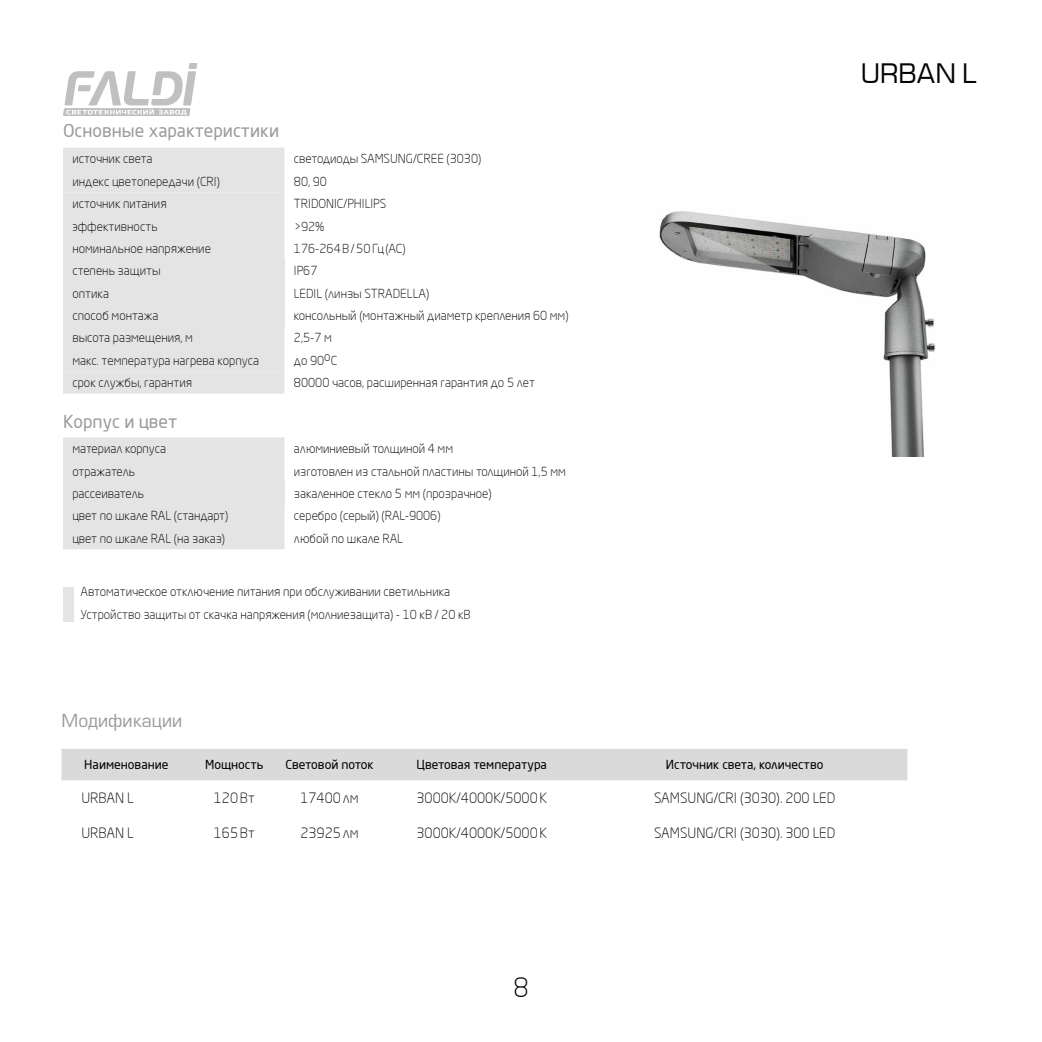
<style>
.page{position:relative;width:1042px;height:1042px;background:#fff}
.page>*{position:absolute;margin:0;border:0;box-sizing:border-box;transform-origin:0 0}
.t1{font:26.25px "Europe Normal";color:#050402}
.t2{font:300 26.25px "Neo Sans Pro";color:#000}
.t3{font:17.5px "Neo Sans Pro";color:#9c9a9a}
.t4{font:17.5px "Europe Normal";color:#9c9a9a}
.t5{font:300 14px "Neo Sans Pro";color:#000}
.t6{font:300 12.25px/22.8px "Neo Sans Pro";color:#000}
.t7{font:12.25px "Neo Sans Pro";color:#000}
</style>
<div class="page">
<svg style="left:63px;top:63px;width:134px;height:53px"></svg>
<img style="left:659px;top:211px;width:277px;height:246px">
<div style="left:61px;top:749px;width:846px;height:31px;background:#dadada"></div>
<div style="left:63px;top:148px;width:221px;height:246px;background:#e4e4e4"></div>
<div style="left:63px;top:192px;width:221px;height:45px;background:#e4e4e4"></div>
<div style="left:63px;top:259px;width:221px;height:23px;background:#e4e4e4"></div>
<div style="left:63px;top:282px;width:221px;height:22px;background:#e4e4e4"></div>
<div style="left:63px;top:304px;width:221px;height:22px;background:#e4e4e4"></div>
<div style="left:63px;top:326px;width:221px;height:45px;background:#e4e4e4"></div>
<div style="left:63px;top:437px;width:221px;height:45px;background:#e4e4e4"></div>
<div style="left:63px;top:482px;width:221px;height:22px;background:#e4e4e4"></div>
<div style="left:63px;top:504px;width:221px;height:45px;background:#e4e4e4"></div>
<div style="left:64px;top:587px;width:10px;height:35px;background:#e4e4e4"></div>
<h2 class="t3" style="left:63px;top:120px;width:218px">Основные характеристики</h2>
<p class="t6" style="left:72px;top:147px;width:81px">источник света</p>
<p class="t6" style="left:294px;top:147px;width:189px">светодиоды SAMSUNG/CREE (3030)</p>
<p class="t6" style="left:72px;top:170px;width:149px">индекс цветопередачи (CRI)</p>
<p class="t6" style="left:294px;top:170px;width:35px">80, 90</p>
<p class="t6" style="left:72px;top:192px;width:96px">источник питания</p>
<p class="t6" style="left:294px;top:192px;width:94px">TRIDONIC/PHILIPS</p>
<p class="t6" style="left:72px;top:214px;width:87px">эффективность</p>
<p class="t6" style="left:294px;top:214px;width:32px">&gt;92%</p>
<p class="t6" style="left:72px;top:237px;width:140px">номинальное напряжение</p>
<p class="t6" style="left:294px;top:237px;width:113px">176-264В/50Гц(АС)</p>
<p class="t6" style="left:72px;top:259px;width:90px">степень защиты</p>
<p class="t6" style="left:294px;top:259px;width:25px">IP67</p>
<p class="t6" style="left:72px;top:282px;width:38px">оптика</p>
<p class="t6" style="left:294px;top:282px;width:137px">LEDIL (линзы STRADELLA)</p>
<p class="t6" style="left:72px;top:304px;width:87px">способ монтажа</p>
<p class="t6" style="left:294px;top:304px;width:276px">консольный (монтажный диаметр крепления 60 мм)</p>
<p class="t6" style="left:72px;top:326px;width:122px">высота размещения, м</p>
<p class="t6" style="left:294px;top:326px;width:39px">2,5-7 м</p>
<p class="t6" style="left:72px;top:349px;width:188px">макс. температура нагрева корпуса</p>
<p class="t6" style="left:294px;top:349px;width:45px">до 90оС</p>
<p class="t6" style="left:72px;top:371px;width:121px">срок службы, гарантия</p>
<p class="t6" style="left:294px;top:371px;width:243px">80000 часов, расширенная гарантия до 5 лет</p>
<h2 class="t3" style="left:63px;top:410px;width:116px">Корпус и цвет</h2>
<p class="t6" style="left:72px;top:437px;width:95px">материал корпуса</p>
<p class="t6" style="left:294px;top:437px;width:161px">алюминиевый толщиной 4 мм</p>
<p class="t6" style="left:72px;top:460px;width:64px">отражатель</p>
<p class="t6" style="left:294px;top:460px;width:273px">изготовлен из стальной пластины толщиной 1,5 мм</p>
<p class="t6" style="left:72px;top:482px;width:73px">рассеиватель</p>
<p class="t6" style="left:294px;top:482px;width:199px">закаленное стекло 5 мм (прозрачное)</p>
<p class="t6" style="left:72px;top:504px;width:157px">цвет по шкале RAL (стандарт)</p>
<p class="t6" style="left:294px;top:504px;width:148px">серебро (серый) (RAL-9006)</p>
<p class="t6" style="left:72px;top:527px;width:154px">цвет по шкале RAL (на заказ)</p>
<p class="t6" style="left:294px;top:527px;width:111px">любой по шкале RAL</p>
<p class="t6" style="left:81px;top:580px;width:391px">Автоматическое отключение питания при обслуживании светильника<br>Устройство защиты от скачка напряжения (молниезащита) - 10 кВ / 20 кВ</p>
<h1 class="t1" style="left:861px;top:60px;width:118px">URBAN L</h1>
<h2 class="t4" style="left:61px;top:712px;width:122px">Модификации</h2>
<p class="t7" style="left:84px;top:757px;width:86px">Наименование</p>
<p class="t7" style="left:205px;top:757px;width:60px">Мощность</p>
<p class="t7" style="left:285px;top:757px;width:90px">Световой поток</p>
<p class="t7" style="left:416px;top:757px;width:132px">Цветовая температура</p>
<p class="t7" style="left:666px;top:757px;width:159px">Источник света, количество</p>
<p class="t5" style="left:81px;top:789px;width:54px">URBAN L</p>
<p class="t5" style="left:214px;top:789px;width:43px">120Вт</p>
<p class="t5" style="left:300px;top:789px;width:60px">17400лм</p>
<p class="t5" style="left:416px;top:789px;width:132px">3000K/4000K/5000K</p>
<p class="t5" style="left:654px;top:789px;width:183px">SAMSUNG/CRI (3030). 200 LED</p>
<p class="t5" style="left:81px;top:824px;width:54px">URBAN L</p>
<p class="t5" style="left:214px;top:824px;width:43px">165Вт</p>
<p class="t5" style="left:300px;top:824px;width:60px">23925лм</p>
<p class="t5" style="left:416px;top:824px;width:132px">3000K/4000K/5000K</p>
<p class="t5" style="left:654px;top:824px;width:183px">SAMSUNG/CRI (3030). 300 LED</p>
<h1 class="t2" style="left:513px;top:971px;width:17px">8</h1>
</div>
